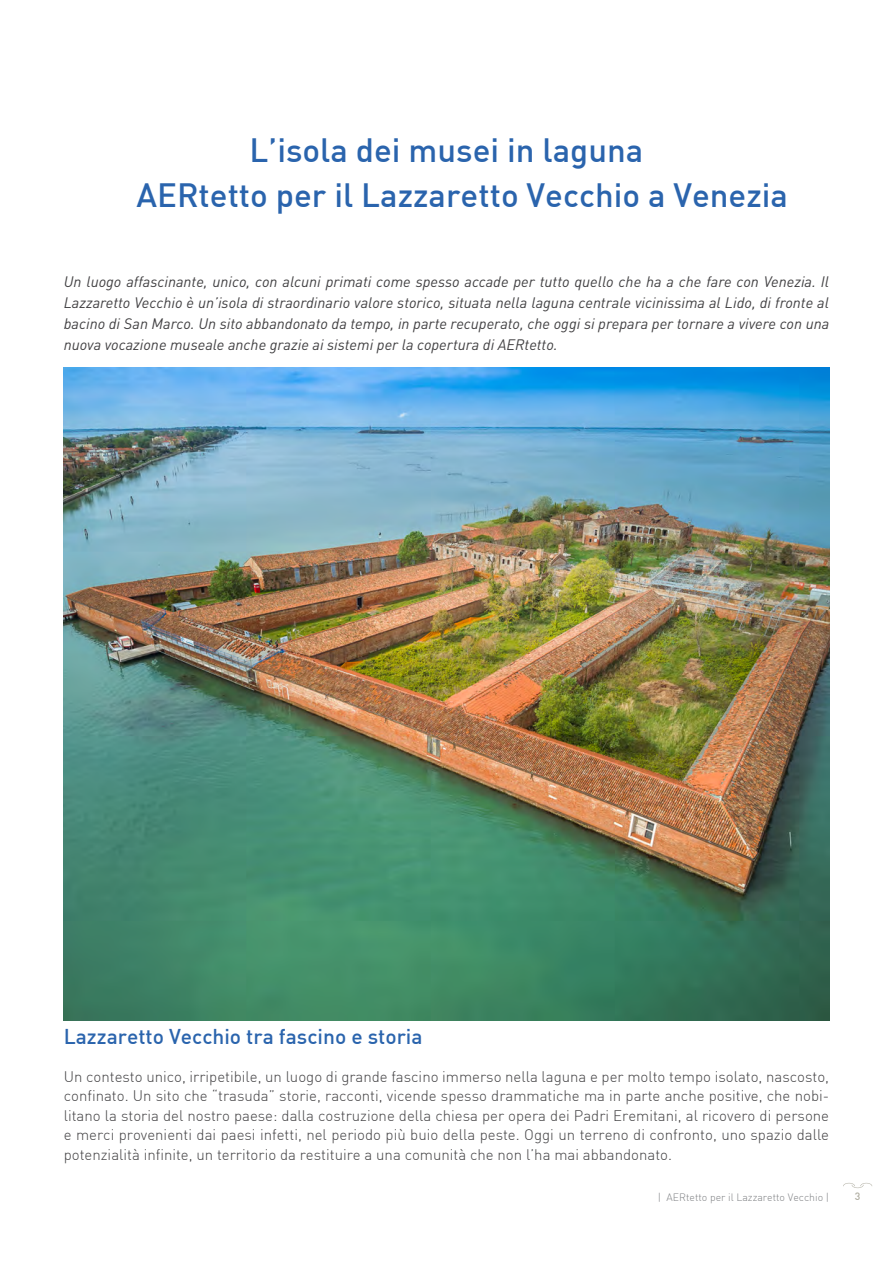
<style>
.page{position:relative;width:893px;height:1263px;background:#fff}
.page>*{position:absolute;margin:0;border:0;box-sizing:border-box;transform-origin:0 0}
.t1{font:500 33px/45px "DIN";color:#2a64ad}
.t2{font:500 21px "DIN";color:#2a64ad}
.t3{font:300 15px/19.5px "DIN";color:#414042;text-align:justify}
.t4{font:italic 15px/21px "DIN";color:#414042;text-align:justify}
.t5{font:300 10.5px "DIN";color:#808285}
.t6{font:500 10.5px "DIN";color:#b0aea2}
</style>
<div class="page">
<svg style="left:843px;top:1183px;width:29px;height:5px"></svg>
<hr style="left:0;top:0;width:1px;height:1263px;background:#c5c3bb">
<img style="left:64px;top:368px;width:765px;height:652px">
<h1 class="t1" style="left:136px;top:126px;width:653px;text-indent:113px">L’isola dei musei in laguna<br>AERtetto per il Lazzaretto Vecchio a Venezia</h1>
<p class="t4" style="left:64px;top:271px;width:767px">Un luogo affascinante, unico, con alcuni primati come spesso accade per tutto quello che ha a che fare con Venezia. Il Lazzaretto Vecchio è un’isola di straordinario valore storico, situata nella laguna centrale vicinissima al Lido, di fronte al bacino di San Marco. Un sito abbandonato da tempo, in parte recuperato, che oggi si prepara per tornare a vivere con una nuova vocazione museale anche grazie ai sistemi per la copertura di AERtetto.</p>
<h2 class="t2" style="left:64px;top:1023px;width:360px">Lazzaretto Vecchio tra fascino e storia</h2>
<p class="t3" style="left:64px;top:1066px;width:767px">Un contesto unico, irripetibile, un luogo di grande fascino immerso nella laguna e per molto tempo isolato, nascosto, confinato. Un sito che “trasuda” storie, racconti, vicende spesso drammatiche ma in parte anche positive, che nobi&shy;litano la storia del nostro paese: dalla costruzione della chiesa per opera dei Padri Eremitani, al ricovero di persone e merci provenienti dai paesi infetti, nel periodo più buio della peste. Oggi un terreno di confronto, uno spazio dalle potenzialità infinite, un territorio da restituire a una comunità che non l’ha mai abbandonato.</p>
<p class="t5" style="left:658px;top:1190px;width:173px">| AERtetto per il Lazzaretto Vecchio |</p>
<p class="t6" style="left:855px;top:1190px;width:7px">3</p>
</div>
